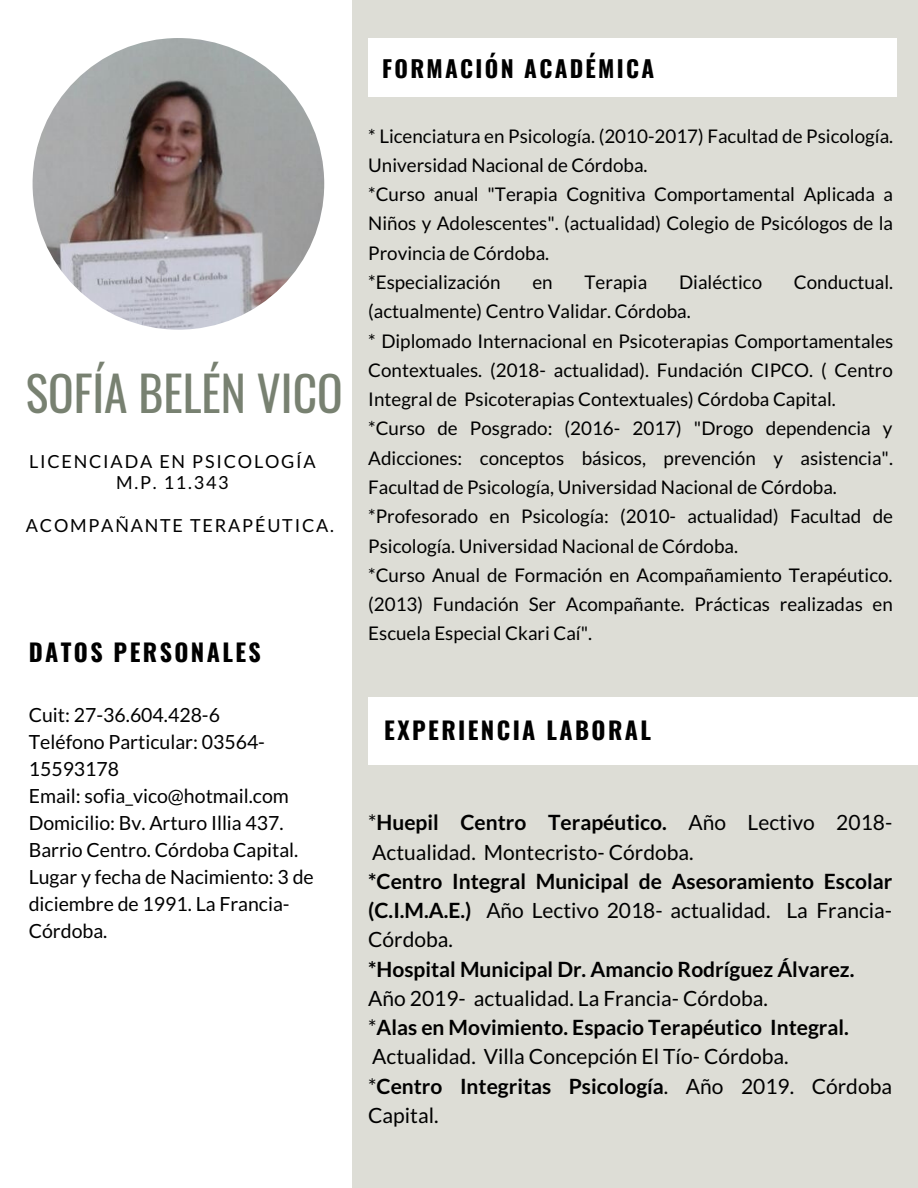
<style>
.page{position:relative;width:918px;height:1188px;background:#ddddd6}
.page>*{position:absolute;margin:0;border:0;box-sizing:border-box;transform-origin:0 0}
.t1{font:47.55px "Oswald";color:#788171}
.t2{font:700 24px "Oswald";letter-spacing:.1em;color:#000}
.t3{font:700 23.1px "Oswald";letter-spacing:.1em;color:#000}
.t4{font:21px/29.2px "Lato";color:#000}
.t5{font:700 21px/29.2px "Lato";color:#000;text-align:justify}
.t6{font:19.5px/27px "Lato";color:#000}
.t7{font:18.75px/29.2px "Lato";color:#000}
.t8{font:18px/21.3px "Lato";letter-spacing:.1em;color:#000;text-align:center}
.s1{font-weight:700}
.s2{font-weight:400}
</style>
<div class="page">
<div style="left:0;top:0;width:352px;height:1188px;background:#fff"></div>
<div style="left:368px;top:38px;width:529px;height:59px;background:#fff"></div>
<img style="left:33px;top:38px;width:291px;height:292px;border-radius:50%">
<div style="left:368px;top:697px;width:550px;height:67px;background:#fff"></div>
<h1 class="t1" style="left:26px;top:356px;width:319px">SOFÍA BELÉN VICO</h1>
<p class="t8" style="left:29px;top:450px;width:288px">LICENCIADA EN PSICOLOGÍA<br>M.P. 11.343</p>
<p class="t8" style="left:26px;top:514px;width:310px">ACOMPAÑANTE TERAPÉUTICA.</p>
<p class="t2" style="left:29px;top:633px;width:234px">DATOS PERSONALES</p>
<p class="t6" style="left:29px;top:701px;width:287px">Cuit: 27-36.604.428-6<br>Teléfono Particular: 03564-<br>15593178<br>Email: sofia_vico@hotmail.com<br>Domicilio: Bv. Arturo Illia 437.<br>Barrio Centro. Córdoba Capital.<br>Lugar y fecha de Nacimiento: 3 de diciembre de 1991. La Francia-<br>Córdoba.</p>
<p class="t3" style="left:382px;top:50px;width:274px">FORMACIÓN ACADÉMICA</p>
<p class="t7" style="left:368px;top:121px;width:526px">* Licenciatura en Psicología. (2010-2017) Facultad de Psicología.<br>Universidad Nacional de Córdoba.<br>*Curso anual "Terapia Cognitiva Comportamental Aplicada a Niños y Adolescentes". (actualidad) Colegio de Psicólogos de la Provincia de Córdoba.<br>*Especialización</p>
<p class="t7" style="left:532px;top:267px;width:22px">en</p>
<p class="t7" style="left:585px;top:267px;width:64px">Terapia</p>
<p class="t7" style="left:679px;top:267px;width:85px">Dialéctico</p>
<p class="t7" style="left:794px;top:267px;width:101px">Conductual.</p>
<p class="t7" style="left:368px;top:296px;width:527px">(actualmente) Centro Validar. Córdoba.<br>* Diplomado Internacional en Psicoterapias Comportamentales Contextuales. (2018- actualidad). Fundación CIPCO. ( Centro Integral de Psicoterapias Contextuales) Córdoba Capital. *Curso de Posgrado: (2016- 2017) "Drogo dependencia y Adicciones: conceptos básicos, prevención y asistencia".<br>Facultad de Psicología, Universidad Nacional de Córdoba. *Profesorado en Psicología: (2010- actualidad) Facultad de Psicología. Universidad Nacional de Córdoba.<br>*Curso Anual de Formación en Acompañamiento Terapéutico. (2013) Fundación Ser Acompañante. Prácticas realizadas en Escuela Especial Ckari Caí".</p>
<p class="t2" style="left:384px;top:712px;width:268px">EXPERIENCIA LABORAL</p>
<p class="t4" style="left:368px;top:808px;width:526px">*<span class="s1">Huepil Centro Terapéutico.</span> Año Lectivo 2018-<br>Actualidad. Montecristo- Córdoba.</p>
<p class="t5" style="left:368px;top:866px;width:525px">*Centro Integral Municipal de Asesoramiento Escolar (C.I.M.A.E.) <span class="s2">Año Lectivo 2018- actualidad. La Francia-Córdoba.</span></p>
<p class="t5" style="left:368px;top:954px;width:488px">*Hospital Municipal Dr. Amancio Rodríguez Álvarez.</p>
<p class="t4" style="left:368px;top:983px;width:525px">Año 2019- actualidad. La Francia- Córdoba.<br>*<span class="s1">Alas en Movimiento. Espacio Terapéutico Integral.<br></span>Actualidad. Villa Concepción El Tío- Córdoba.<br>*<span class="s1">Centro Integritas Psicología</span>. Año 2019. Córdoba Capital.</p>
</div>
